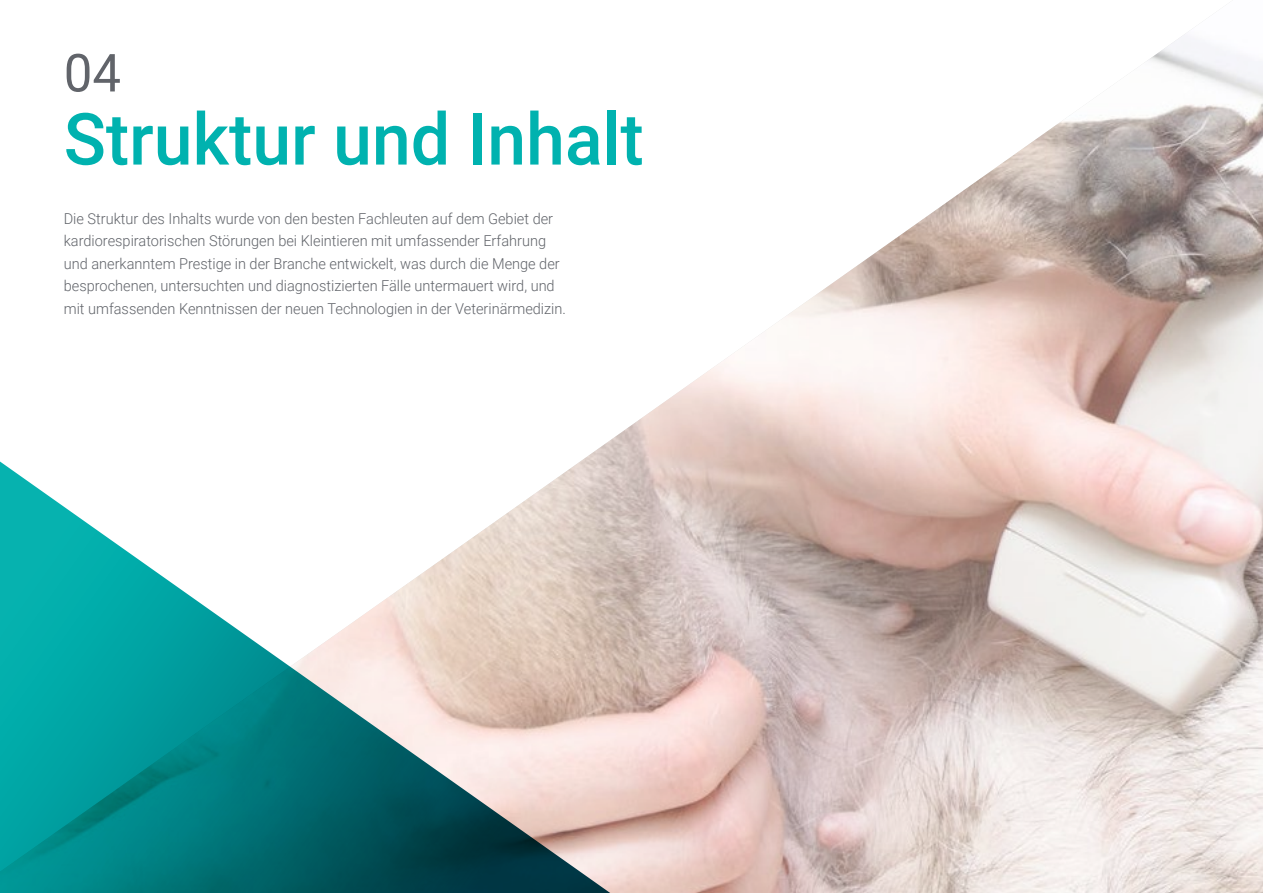
<style>
.page{position:relative;width:1263px;height:893px;background:#fff}
.page>*{position:absolute;margin:0;border:0;box-sizing:border-box;transform-origin:0 0}
.t1{font:500 72px "Roboto";color:#00b2af}
.t2{font:52.5px "Roboto";color:#61646a}
.t3{font:300 15px/22.5px "Roboto";color:#61646a}
</style>
<div class="page">
<img style="left:602px;top:33px;width:661px;height:860px">
<svg style="left:0;top:446px;width:640px;height:447px"></svg>
<h2 class="t2" style="left:64px;top:36px;width:59px">04</h2>
<h1 class="t1" style="left:64px;top:89px;width:581px">Struktur und Inhalt</h1>
<p class="t3" style="left:64px;top:207px;width:504px">Die Struktur des Inhalts wurde von den besten Fachleuten auf dem Gebiet der kardiorespiratorischen Störungen bei Kleintieren mit umfassender Erfahrung und anerkanntem Prestige in der Branche entwickelt, was durch die Menge der besprochenen, untersuchten und diagnostizierten Fälle untermauert wird, und mit umfassenden Kenntnissen der neuen Technologien in der Veterinärmedizin.</p>
</div>
